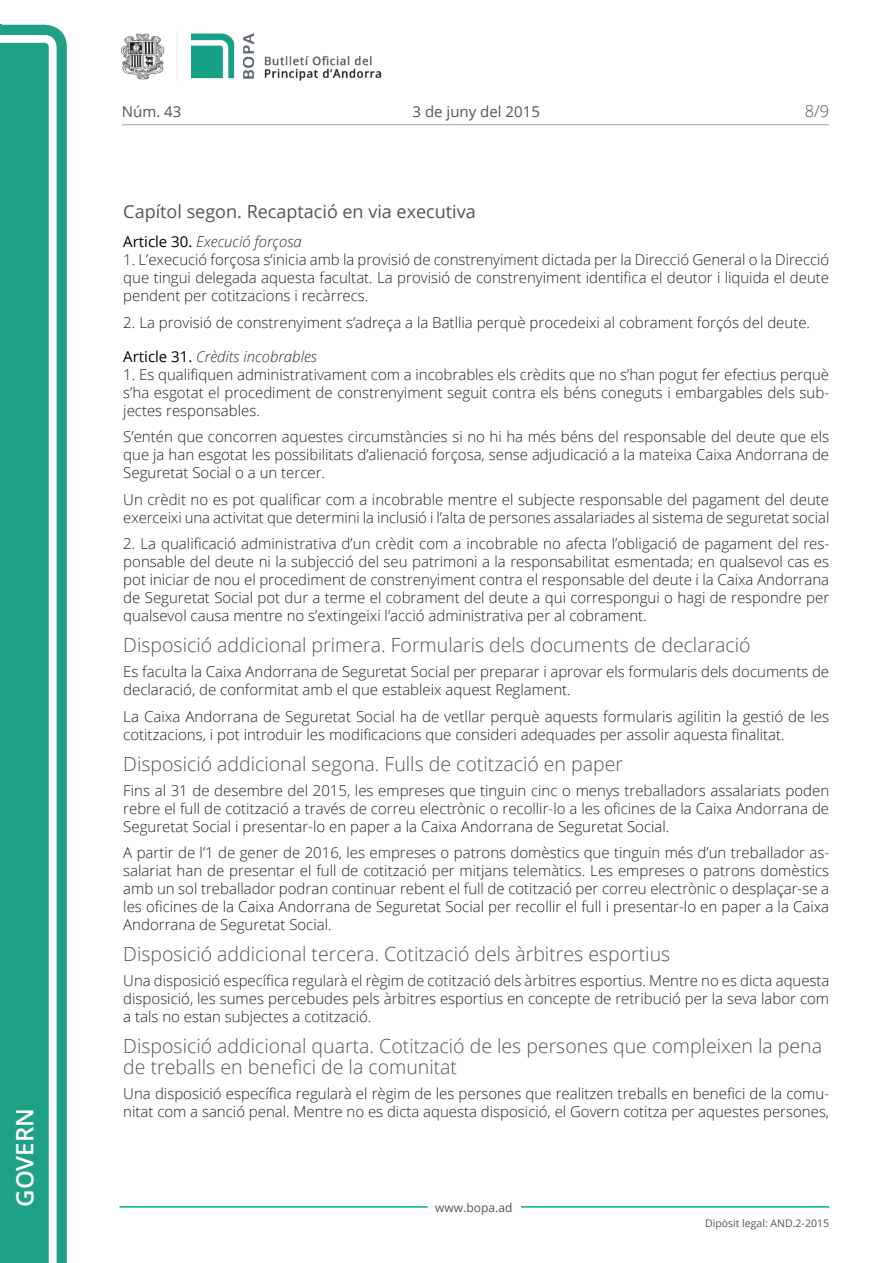
<style>
.page{position:relative;width:893px;height:1263px;background:#fff}
.page>*{position:absolute;margin:0;border:0;box-sizing:border-box;transform-origin:0 0}
.t1{font:600 24px "Open Sans";color:#fff}
.Titol_5{font:300 19.5px/21px "Open Sans";color:#545454}
.Titol_6{font:18px "Open Sans";color:#545454}
.t2{font:300 16.5px "Open Sans";color:#545454}
.Body_text{font:300 15px/18px "Open Sans";color:#231f20;text-align:justify}
.Titol_7-8{font:italic 300 15px "Open Sans";color:#303030}
.t3{font:15px "Open Sans";color:#545454}
.t4{font:12px "Open Sans";color:#545454}
.t5{font:10.5px "Open Sans";color:#545454}
.s1{font-weight:400;font-style:normal;color:#000}
</style>
<div class="page">
<svg style="left:0;top:25px;width:67px;height:1238px;fill:#1ea187"></svg>
<div style="left:0;top:43px;width:49px;height:1220px;background:#1ea187"></div>
<img style="left:122px;top:32px;width:260px;height:49px">
<hr style="left:119px;top:1206px;width:309px;height:2px;background:#00ae91">
<hr style="left:521px;top:1206px;width:308px;height:2px;background:#00ae91">
<hr style="left:122px;top:124px;width:707px;height:1px;background:#bcbdc0">
<h1 class="t1" style="left:8px;top:1207px;width:100px;rotate:-90deg">Govern</h1>
<p class="t3" style="left:122px;top:102px;width:61px">Núm. 43</p>
<p class="t3" style="left:413px;top:102px;width:129px">3 de juny del 2015</p>
<p class="t2" style="left:805px;top:100px;width:26px">8/9</p>
<p class="Titol_6" style="left:123px;top:199px;width:354px">Capítol segon. Recaptació en via executiva</p>
<p class="Titol_7-8" style="left:123px;top:232px;width:180px"><span class="s1">Article 30.</span> Execució forçosa</p>
<p class="Body_text" style="left:123px;top:251px;width:708px">1. L’execució forçosa s’inicia amb la provisió de constrenyiment dictada per la Direcció General o la Direcció que tingui delegada aquesta facultat. La provisió de constrenyiment identifica el deutor i liquida el deute pendent per cotitzacions i recàrrecs.</p>
<p class="Body_text" style="left:123px;top:313px;width:688px">2. La provisió de constrenyiment s’adreça a la Batllia perquè procedeixi al cobrament forçós del deute.</p>
<p class="Titol_7-8" style="left:123px;top:346px;width:195px"><span class="s1">Article 31.</span> Crèdits incobrables</p>
<p class="Body_text" style="left:123px;top:365px;width:707px">1. Es qualifiquen administrativament com a incobrables els crèdits que no s’han pogut fer efectius perquè s’ha esgotat el procediment de constrenyiment seguit contra els béns coneguts i embargables dels sub&shy;jectes responsables.</p>
<p class="Body_text" style="left:123px;top:427px;width:707px">S’entén que concorren aquestes circumstàncies si no hi ha més béns del responsable del deute que els que ja han esgotat les possibilitats d’alienació forçosa, sense adjudicació a la mateixa Caixa Andorrana de Seguretat Social o a un tercer.</p>
<p class="Body_text" style="left:123px;top:490px;width:708px">Un crèdit no es pot qualificar com a incobrable mentre el subjecte responsable del pagament del deute exerceixi una activitat que determini la inclusió i l’alta de persones assalariades al sistema de seguretat social</p>
<p class="Body_text" style="left:123px;top:534px;width:707px">2. La qualificació administrativa d’un crèdit com a incobrable no afecta l’obligació de pagament del res&shy;ponsable del deute ni la subjecció del seu patrimoni a la responsabilitat esmentada; en qualsevol cas es pot iniciar de nou el procediment de constrenyiment contra el responsable del deute i la Caixa Andorrana de Seguretat Social pot dur a terme el cobrament del deute a qui correspongui o hagi de respondre per qualsevol causa mentre no s’extingeixi l’acció administrativa per al cobrament.</p>
<p class="Titol_5" style="left:123px;top:634px;width:629px">Disposició addicional primera. Formularis dels documents de declaració</p>
<p class="Body_text" style="left:123px;top:662px;width:707px">Es faculta la Caixa Andorrana de Seguretat Social per preparar i aprovar els formularis dels documents de declaració, de conformitat amb el que estableix aquest Reglament.</p>
<p class="Body_text" style="left:123px;top:707px;width:707px">La Caixa Andorrana de Seguretat Social ha de vetllar perquè aquests formularis agilitin la gestió de les cotitzacions, i pot introduir les modificacions que consideri adequades per assolir aquesta finalitat.</p>
<p class="Titol_5" style="left:123px;top:753px;width:501px">Disposició addicional segona. Fulls de cotització en paper</p>
<p class="Body_text" style="left:123px;top:781px;width:707px">Fins al 31 de desembre del 2015, les empreses que tinguin cinc o menys treballadors assalariats poden rebre el full de cotització a través de correu electrònic o recollir-lo a les oficines de la Caixa Andorrana de Seguretat Social i presentar-lo en paper a la Caixa Andorrana de Seguretat Social.</p>
<p class="Body_text" style="left:123px;top:843px;width:707px">A partir de l’1 de gener de 2016, les empreses o patrons domèstics que tinguin més d’un treballador as&shy;salariat han de presentar el full de cotització per mitjans telemàtics. Les empreses o patrons domèstics amb un sol treballador podran continuar rebent el full de cotització per correu electrònic o desplaçar-se a les oficines de la Caixa Andorrana de Seguretat Social per recollir el full i presentar-lo en paper a la Caixa Andorrana de Seguretat Social.</p>
<p class="Titol_5" style="left:123px;top:943px;width:548px">Disposició addicional tercera. Cotització dels àrbitres esportius</p>
<p class="Body_text" style="left:123px;top:971px;width:708px">Una disposició específica regularà el règim de cotització dels àrbitres esportius. Mentre no es dicta aquesta disposició, les sumes percebudes pels àrbitres esportius en concepte de retribució per la seva labor com a tals no estan subjectes a cotització.</p>
<p class="Titol_5" style="left:123px;top:1035px;width:700px">Disposició addicional quarta. Cotització de les persones que compleixen la pena de treballs en benefici de la comunitat</p>
<p class="Body_text" style="left:123px;top:1084px;width:707px">Una disposició específica regularà el règim de les persones que realitzen treballs en benefici de la comu&shy;nitat com a sanció penal. Mentre no es dicta aquesta disposició, el Govern cotitza per aquestes persones,</p>
<p class="t4" style="left:435px;top:1199px;width:79px">www.bopa.ad</p>
<p class="t5" style="left:705px;top:1216px;width:125px">Dipòsit legal: AND.2-2015</p>
</div>
